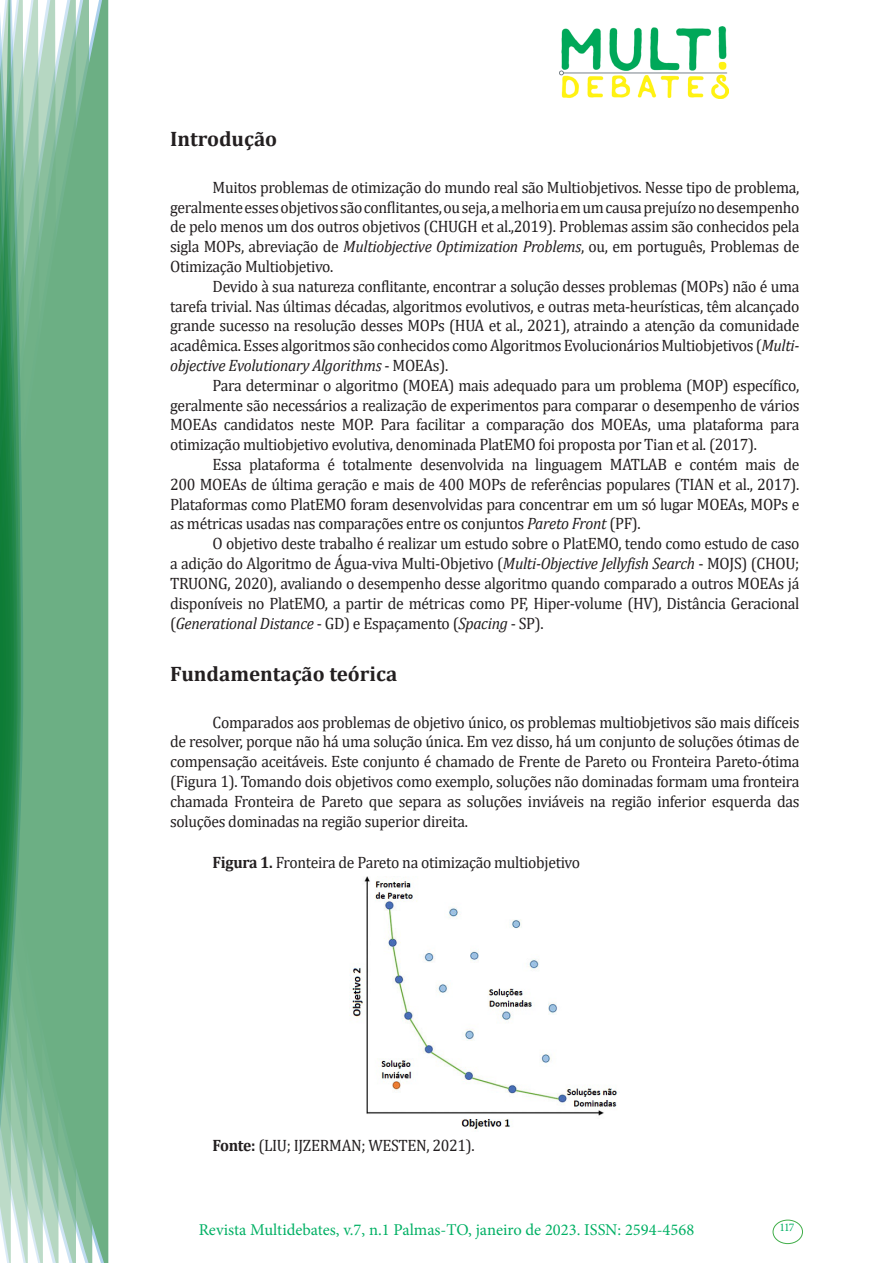
<style>
.page{position:relative;width:893px;height:1263px;background:#fff}
.page>*{position:absolute;margin:0;border:0;box-sizing:border-box;transform-origin:0 0}
.Titulo_2{font:700 21px "Cambria";color:#231f20}
.texto{font:16.5px/19.8px "Cambria";letter-spacing:-.02em;color:#231f20;text-align:justify;scale:.95 1}
.t1{font:16.5px "Minion Pro";color:#00b064}
.t2{font:11.7px "Minion Pro";color:#00b064}
.s1{font-style:italic}
.s2{font-weight:700}
</style>
<div class="page">
<img style="left:559px;top:26px;width:169px;height:72px">
<div style="left:95px;top:0;width:14px;height:1263px;background:#6caf84"></div>
<svg style="left:79px;top:0;width:16px;height:1263px;fill:#6caf84"></svg>
<svg style="left:62px;top:0;width:17px;height:1263px;fill:#6caf84"></svg>
<svg style="left:45px;top:0;width:17px;height:1263px;fill:#6caf84"></svg>
<svg style="left:30px;top:0;width:15px;height:1263px;fill:#6caf84"></svg>
<svg style="left:0;top:0;width:30px;height:1263px"></svg>
<div style="left:772px;top:1219px;width:31px;height:25px;border:1px solid #40ae49;border-radius:50%"></div>
<img style="left:350px;top:877px;width:268px;height:252px">
<p class="Titulo_2" style="left:170px;top:124px;width:109px">Introdução</p>
<p class="texto" style="left:170px;top:177px;width:664px;text-indent:43px">Muitos problemas de otimização do mundo real são Multiobjetivos. Nesse tipo de problema, geralmente esses objetivos são conflitantes, ou seja, a melhoria em um causa prejuízo no desempenho de pelo menos um dos outros objetivos (CHUGH et al.,2019). Problemas assim são conhecidos pela sigla MOPs, abreviação de <span class="s1">Multiobjective Optimization Problems</span>, ou, em português, Problemas de Otimização Multiobjetivo.</p>
<p class="texto" style="left:170px;top:276px;width:664px;text-indent:43px">Devido à sua natureza conflitante, encontrar a solução desses problemas (MOPs) não é uma tarefa trivial. Nas últimas décadas, algoritmos evolutivos, e outras meta-heurísticas, têm alcançado grande sucesso na resolução desses MOPs (HUA et al., 2021), atraindo a atenção da comunidade acadêmica. Esses algoritmos são conhecidos como Algoritmos Evolucionários Multiobjetivos (<span class="s1">Multi&shy;objective Evolutionary Algorithms</span> - MOEAs).</p>
<p class="texto" style="left:170px;top:375px;width:664px;text-indent:43px">Para determinar o algoritmo (MOEA) mais adequado para um problema (MOP) específico, geralmente são necessários a realização de experimentos para comparar o desempenho de vários MOEAs candidatos neste MOP. Para facilitar a comparação dos MOEAs, uma plataforma para otimização multiobjetivo evolutiva, denominada PlatEMO foi proposta por Tian et al. (2017).</p>
<p class="texto" style="left:170px;top:454px;width:664px;text-indent:43px">Essa plataforma é totalmente desenvolvida na linguagem MATLAB e contém mais de 200 MOEAs de última geração e mais de 400 MOPs de referências populares (TIAN et al., 2017).<br>Plataformas como PlatEMO foram desenvolvidas para concentrar em um só lugar MOEAs, MOPs e as métricas usadas nas comparações entre os conjuntos <span class="s1">Pareto Front</span> (PF).</p>
<p class="texto" style="left:170px;top:534px;width:664px;text-indent:43px">O objetivo deste trabalho é realizar um estudo sobre o PlatEMO, tendo como estudo de caso a adição do Algoritmo de Água-viva Multi-Objetivo (<span class="s1">Multi-Objective Jellyfish Search</span> - MOJS) (CHOU; TRUONG, 2020), avaliando o desempenho desse algoritmo quando comparado a outros MOEAs já disponíveis no PlatEMO, a partir de métricas como PF, Hiper-volume (HV), Distância Geracional (<span class="s1">Generational Distance</span> - GD) e Espaçamento (<span class="s1">Spacing</span> - SP).</p>
<p class="Titulo_2" style="left:170px;top:659px;width:229px">Fundamentação teórica</p>
<p class="texto" style="left:170px;top:712px;width:664px;text-indent:43px">Comparados aos problemas de objetivo único, os problemas multiobjetivos são mais difíceis de resolver, porque não há uma solução única. Em vez disso, há um conjunto de soluções ótimas de compensação aceitáveis. Este conjunto é chamado de Frente de Pareto ou Fronteira Pareto-ótima (Figura 1). Tomando dois objetivos como exemplo, soluções não dominadas formam uma fronteira chamada Fronteira de Pareto que separa as soluções inviáveis na região inferior esquerda das soluções dominadas na região superior direita.</p>
<p class="texto" style="left:213px;top:852px;width:388px"><span class="s2">Figura 1.</span> Fronteira de Pareto na otimização multiobjetivo</p>
<p class="texto" style="left:213px;top:1135px;width:277px"><span class="s2">Fonte:</span> (LIU; IJZERMAN; WESTEN, 2021).</p>
<p class="t1" style="left:199px;top:1218px;width:497px">Revista Multidebates, v.7, n.1 Palmas-TO, janeiro de 2023. ISSN: 2594-4568</p>
<p class="t2" style="left:779px;top:1219px;width:16px">117</p>
</div>
